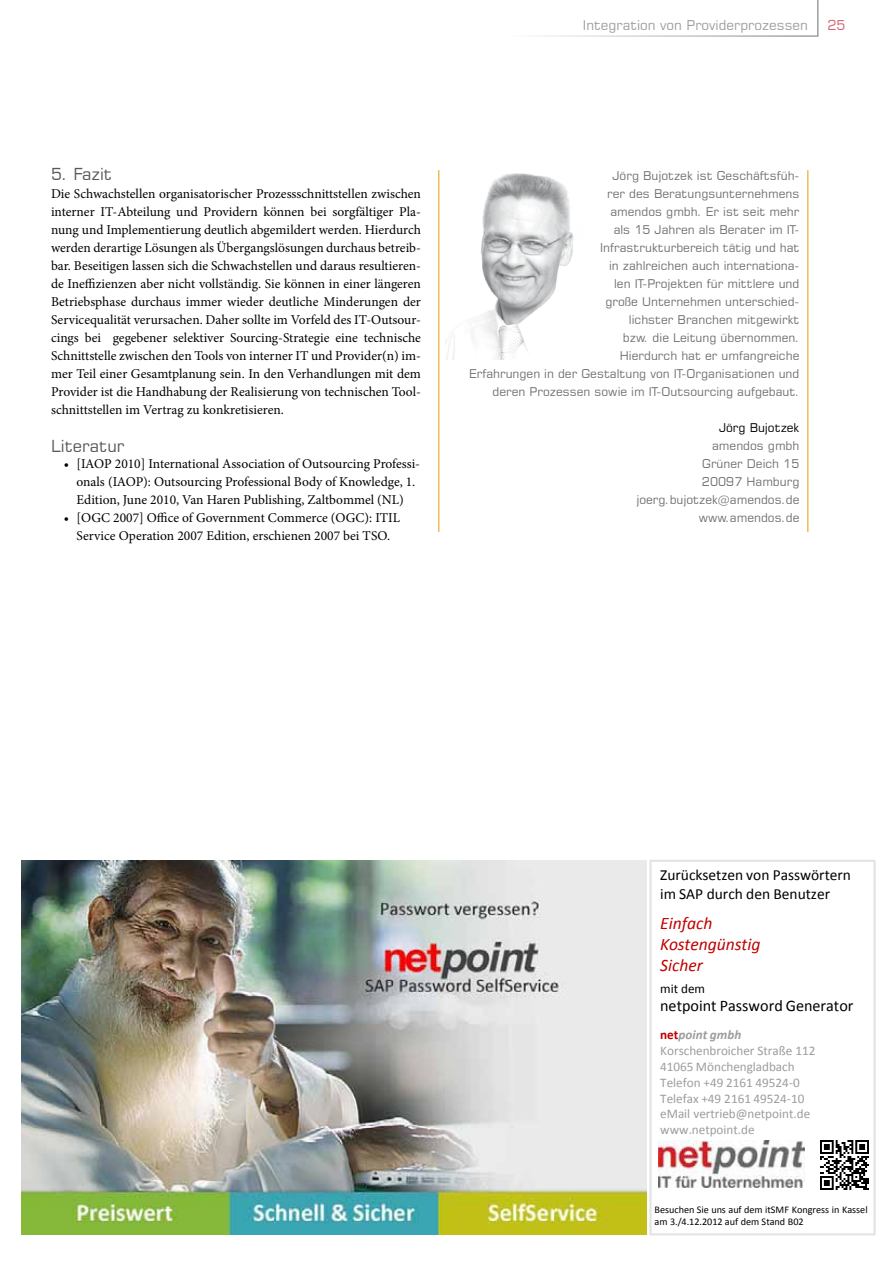
<style>
.page{position:relative;width:893px;height:1263px;background:#fff}
.page>*{position:absolute;margin:0;border:0;box-sizing:border-box;transform-origin:0 0}
.t1{font:italic 17.55px/21.1px "Calibri";color:#c00000}
.t2{font:16.5px "Square 721 BT";color:#58585a}
.t3{font:16.2px "Calibri";color:#000}
.t4{font:15.45px/18.5px "Calibri";color:#000}
.t5{font:13.5px/18px "Minion Pro";color:#000;text-align:center}
.t6{font:13.5px "Square 721 BT";color:#9c9e9f}
.t7{font:13.5px "Square 721 BT";color:#d56376}
.t8{font:13.2px/15.8px "Calibri";color:#9c9d9f}
.t9{font:13.2px "Calibri";color:#000}
.t10{font:12px/18px "Square 721 BT";color:#707172;text-align:right}
.t11{font:12px "Square 721 BT";color:#000}
.t12{font:10.2px/12.3px "Calibri";color:#000}
.s1{font-weight:700;color:#c00000}
.s2{font-weight:700;font-style:italic}
</style>
<div class="page">
<svg style="left:544px;top:0;width:275px;height:37px"></svg>
<img style="left:445px;top:173px;width:128px;height:186px">
<hr style="left:438px;top:170px;width:1px;height:362px;background:#eebd59">
<hr style="left:807px;top:170px;width:1px;height:362px;background:#eebd59">
<img style="left:659px;top:1141px;width:145px;height:46px">
<img style="left:22px;top:861px;width:624px;height:374px">
<div style="left:649px;top:860px;width:227px;height:375px;border:2px solid #e3e4e4"></div>
<img style="left:821px;top:1141px;width:48px;height:48px">
<p class="t6" style="left:583px;top:17px;width:226px">Integration von Providerprozessen</p>
<p class="t7" style="left:827px;top:17px;width:20px">25</p>
<p class="t2" style="left:51px;top:164px;width:63px">5. Fazit</p>
<p class="t5" style="left:51px;top:185px;width:371px;text-align:justify">Die Schwachstellen organisatorischer Prozessschnittstellen zwischen interner IT-Abteilung und Providern können bei sorgfältiger Pla&shy;nung und Implementierung deutlich abgemildert werden. Hierdurch werden derartige Lösungen als Übergangslösungen durchaus betreib&shy;bar. Beseitigen lassen sich die Schwachstellen und daraus resultieren&shy;de Ineffizienzen aber nicht vollständig. Sie können in einer längeren Betriebsphase durchaus immer wieder deutliche Minderungen der Servicequalität verursachen. Daher sollte im Vorfeld des IT-Outsour&shy;cings bei gegebener selektiver Sourcing-Strategie eine technische Schnittstelle zwischen den Tools von interner IT und Provider(n) im&shy;mer Teil einer Gesamtplanung sein. In den Verhandlungen mit dem Provider ist die Handhabung der Realisierung von technischen Tool&shy;schnittstellen im Vertrag zu konkretisieren.</p>
<p class="t2" style="left:51px;top:435px;width:75px">Literatur</p>
<p class="t5" style="left:64px;top:455px;width:358px">• [IAOP 2010] International Association of Outsourcing Professi&shy;onals (IAOP): Outsourcing Professional Body of Knowledge, 1.<br>Edition, June 2010, Van Haren Publishing, Zaltbommel (NL)</p>
<p class="t5" style="left:64px;top:509px;width:338px">• [OGC 2007] Office of Government Commerce (OGC): ITIL<br>Service Operation 2007 Edition, erschienen 2007 bei TSO.</p>
<p class="t10" style="left:469px;top:166px;width:332px">Jörg Bujotzek ist Geschäftsfüh-<br>rer des Beratungsunternehmens<br>amendos gmbh. Er ist seit mehr<br>als 15 Jahren als Berater im IT-<br>Infrastrukturbereich tätig und hat<br>in zahlreichen auch internationa-<br>len IT-Projekten für mittlere und<br>große Unternehmen unterschied-<br>lichster Branchen mitgewirkt<br>bzw. die Leitung übernommen.<br>Hierdurch hat er umfangreiche<br>Erfahrungen in der Gestaltung von IT-Organisationen und deren Prozessen sowie im IT-Outsourcing aufgebaut.</p>
<p class="t11" style="left:719px;top:420px;width:82px">Jörg Bujotzek</p>
<p class="t10" style="left:636px;top:436px;width:165px">amendos gmbh<br>Grüner Deich 15<br>20097 Hamburg joerg.bujotzek@amendos.de www.amendos.de</p>
<p class="t4" style="left:660px;top:866px;width:192px">Zurücksetzen von Passwörtern im SAP durch den Benutzer</p>
<p class="t1" style="left:660px;top:912px;width:102px">Einfach<br>Kostengünstig<br>Sicher</p>
<p class="t9" style="left:660px;top:980px;width:46px">mit dem</p>
<p class="t3" style="left:660px;top:995px;width:195px">netpoint Password Generator</p>
<p class="t8" style="left:660px;top:1027px;width:157px"><span class="s1">net</span><span class="s2">point gmbh<br></span>Korschenbroicher Straße 112<br>41065 Mönchengladbach<br>Telefon +49 2161 49524-0<br>Telefax +49 2161 49524-10 eMail vertrieb@netpoint.de www.netpoint.de</p>
<p class="t12" style="left:655px;top:1203px;width:215px">Besuchen Sie uns auf dem itSMF Kongress in Kassel am 3./4.12.2012 auf dem Stand B02</p>
</div>
